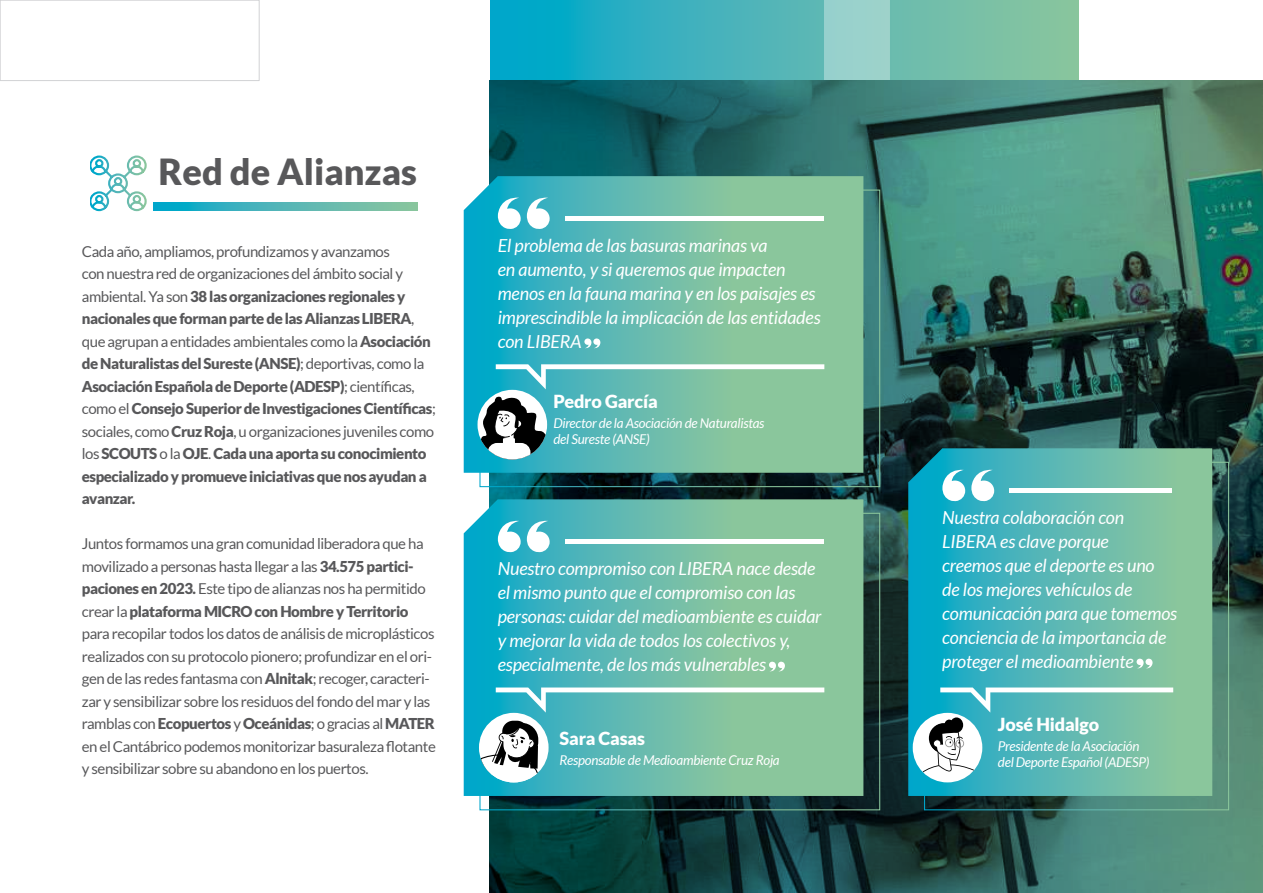
<style>
.page{position:relative;width:1263px;height:893px;background:#fff}
.page>*{position:absolute;margin:0;border:0;box-sizing:border-box;transform-origin:0 0}
.t1{font:900 36px "Lato";color:#58585a}
.t2{font:italic 18px/24px "Lato";letter-spacing:-.01em;color:#fff}
.t3{font:900 18px "Lato";letter-spacing:-.01em;color:#fff}
.t4{font:15px/22.5px "Lato";letter-spacing:-.03em;color:#58585a}
.t5{font:900 15px/22.5px "Lato";letter-spacing:-.03em;color:#58585a}
.t6{font:italic 13.5px/16.2px "Lato";letter-spacing:-.02em;color:#fff}
.s1{font-weight:400}
.s2{font-weight:900}
</style>
<div class="page">
<div style="left:0;top:0;width:259px;height:81px;background:#fff;border:1px solid #d1d2d4"></div>
<svg style="left:490px;top:0;width:589px;height:81px;background:#49b4b5"></svg>
<div style="left:824px;top:0;width:66px;height:81px;background:#9ad2cc"></div>
<img style="left:490px;top:81px;width:773px;height:812px">
<svg style="left:153px;top:202px;width:264px;height:8px;background:#4cb5b5"></svg>
<svg style="left:90px;top:155px;width:57px;height:57px"></svg>
<svg style="left:923px;top:461px;width:307px;height:350px;background:#416e61"></svg>
<svg style="left:908px;top:448px;width:304px;height:348px;background:#56b6b0"></svg>
<svg style="left:1136px;top:659px;width:17px;height:10px"></svg>
<div style="left:1009px;top:488px;width:163px;height:5px;background:#fff"></div>
<svg style="left:971px;top:469px;width:23px;height:32px"></svg>
<svg style="left:942px;top:469px;width:23px;height:32px"></svg>
<div style="left:913px;top:713px;width:69px;height:69px;background:#fff;border-radius:50%"></div>
<svg style="left:923px;top:687px;width:250px;height:89px"></svg>
<div style="left:950px;top:717px;width:13px;height:16px;background:#000;border-radius:50%"></div>
<div style="left:944px;top:720px;width:10px;height:10px;background:#000;border-radius:50%"></div>
<svg style="left:479px;top:189px;width:402px;height:299px;background:#275858"></svg>
<svg style="left:464px;top:176px;width:399px;height:297px;background:#66bcac"></svg>
<svg style="left:584px;top:338px;width:16px;height:10px"></svg>
<hr style="left:565px;top:216px;width:258px;height:4px;background:#fff">
<svg style="left:497px;top:197px;width:53px;height:32px"></svg>
<svg style="left:496px;top:364px;width:328px;height:25px"></svg>
<div style="left:477px;top:390px;width:70px;height:69px;background:#fff;border-radius:50%"></div>
<svg style="left:479px;top:396px;width:68px;height:63px"></svg>
<svg style="left:479px;top:512px;width:402px;height:299px;background:#1c3e3c"></svg>
<svg style="left:464px;top:499px;width:399px;height:297px;background:#65bcac"></svg>
<svg style="left:769px;top:662px;width:16px;height:10px"></svg>
<div style="left:565px;top:539px;width:258px;height:5px;background:#fff"></div>
<svg style="left:497px;top:520px;width:53px;height:32px"></svg>
<svg style="left:496px;top:687px;width:328px;height:26px"></svg>
<div style="left:479px;top:713px;width:70px;height:69px;background:#fff;border-radius:50%"></div>
<svg style="left:479px;top:722px;width:60px;height:60px"></svg>
<h1 class="t1" style="left:158px;top:150px;width:260px">Red de Alianzas</h1>
<p class="t5" style="left:82px;top:239px;width:355px"><span class="s1">Cada año, ampliamos, profundizamos y avanzamos<br>con nuestra red de organizaciones del ámbito social y ambiental. Ya son</span> 38 las organizaciones regionales y nacionales que forman parte de las Alianzas LIBERA<span class="s1">, que agrupan a entidades ambientales como la</span> Asociación de Naturalistas del Sureste (ANSE)<span class="s1">; deportivas, como la </span>Asociación Española de Deporte (ADESP)<span class="s1">; científicas, como el</span> Consejo Superior de Investigaciones Científicas<span class="s1">; sociales, como</span> Cruz Roja<span class="s1">, u organizaciones juveniles como los</span> SCOUTS <span class="s1">o la</span> OJE<span class="s1">.</span> Cada una aporta su conocimiento especializado y promueve iniciativas que nos ayudan a avanzar.</p>
<p class="t4" style="left:82px;top:532px;width:355px">Juntos formamos una gran comunidad liberadora que ha movilizado a personas hasta llegar a las <span class="s2">34.575 partici&shy;paciones en 2023.</span> Este tipo de alianzas nos ha permitido crear la <span class="s2">plataforma MICRO con Hombre y Territorio </span>para recopilar todos los datos de análisis de microplásticos realizados con su protocolo pionero; profundizar en el ori&shy;gen de las redes fantasma con <span class="s2">Alnitak</span>; recoger, caracteri&shy;zar y sensibilizar sobre los residuos del fondo del mar y las ramblas con <span class="s2">Ecopuertos</span> y <span class="s2">Oceánidas</span>; o gracias al <span class="s2">MATER </span>en el Cantábrico podemos monitorizar basuraleza flotante y sensibilizar sobre su abandono en los puertos.</p>
<p class="t2" style="left:498px;top:234px;width:324px">El problema de las basuras marinas va<br>en aumento, y si queremos que impacten menos en la fauna marina y en los paisajes es imprescindible la implicación de las entidades con LIBERA</p>
<p class="t3" style="left:553px;top:390px;width:106px">Pedro García</p>
<p class="t6" style="left:553px;top:415px;width:213px">Director de la Asociación de Naturalistas del Sureste (ANSE)</p>
<p class="t2" style="left:498px;top:557px;width:325px">Nuestro compromiso con LIBERA nace desde el mismo punto que el compromiso con las personas: cuidar del medioambiente es cuidar y mejorar la vida de todos los colectivos y, especialmente, de los más vulnerables</p>
<p class="t3" style="left:560px;top:727px;width:87px">Sara Casas</p>
<p class="t6" style="left:560px;top:752px;width:222px">Responsable de Medioambiente Cruz Roja</p>
<p class="t2" style="left:942px;top:506px;width:236px">Nuestra colaboración con<br>LIBERA es clave porque<br>creemos que el deporte es uno<br>de los mejores vehículos de comunicación para que tomemos conciencia de la importancia de proteger el medioambiente</p>
<p class="t3" style="left:998px;top:714px;width:103px">José Hidalgo</p>
<p class="t6" style="left:998px;top:738px;width:153px">Presidente de la Asociación del Deporte Español (ADESP)</p>
</div>
